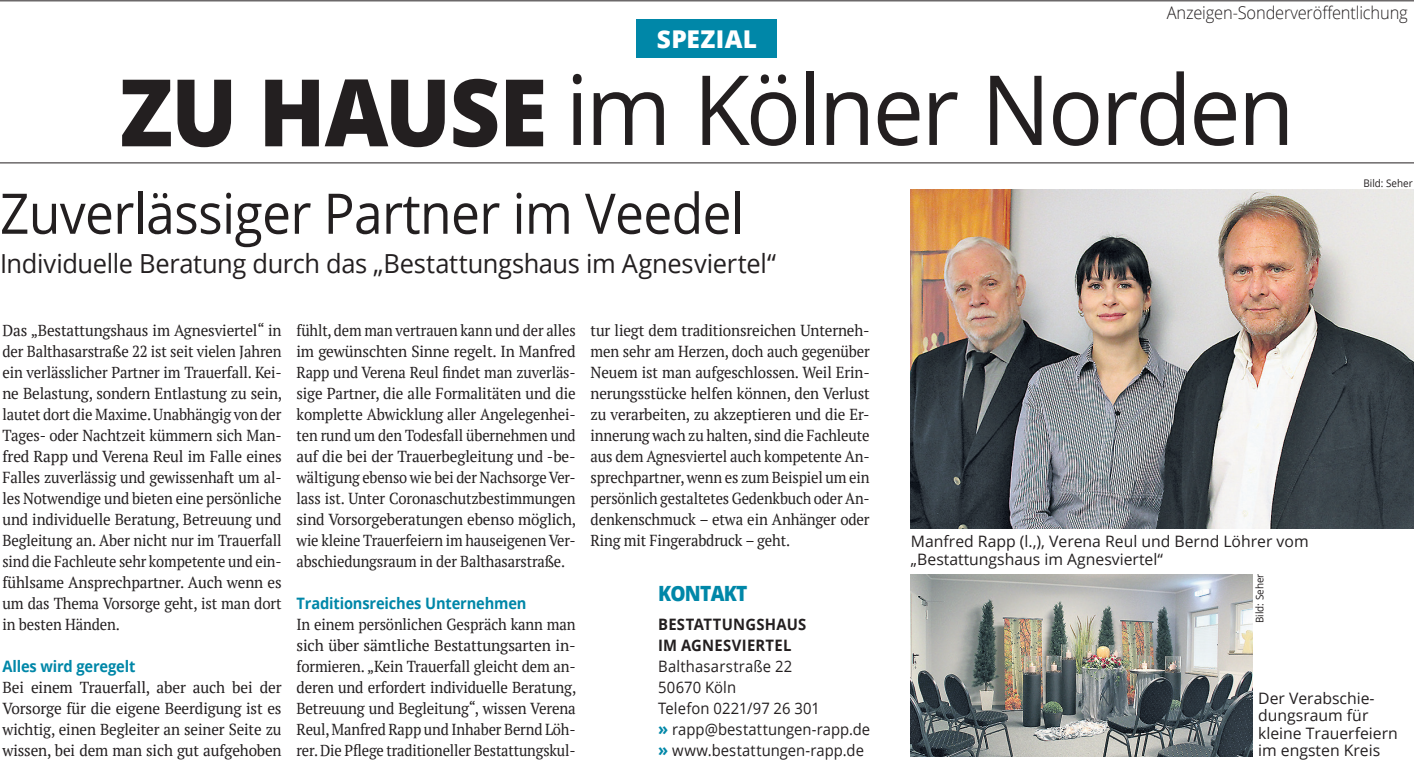
<style>
.page{position:relative;width:1414px;height:779px;background:#fff}
.page>*{position:absolute;margin:0;border:0;box-sizing:border-box;transform-origin:0 0}
.t1{font:96.77px "Open Sans";letter-spacing:-.03em;color:#231f20;scale:.95 1}
.TS_Headline_41{font:56px "Open Sans";letter-spacing:-.01em;color:#231f20;scale:.92 1}
.TS_Subline_15{font:26.25px "Open Sans";letter-spacing:-.015em;color:#231f20}
.t2{font:800 24.5px "Open Sans";letter-spacing:.01em;color:#fff}
.TS_Infotext_Head_12{font:800 21px "Open Sans";letter-spacing:-.04em;color:#0087a8;scale:.91 1}
.t3{font:300 17.5px "Open Sans";letter-spacing:-.01em;color:#231f20;scale:.94 1}
.TS_Grundtext_stumpf{font:15.92px/21px "PT Serif";letter-spacing:-.01em;color:#231f20;text-align:justify;scale:.96 1}
.Grundtext_Initial{font:15.92px/21px "PT Serif";letter-spacing:-.01em;color:#231f20;text-align:justify;scale:.92 1}
.Grundtext_Initial-2{font:15.92px/21px "PT Serif";letter-spacing:-.01em;color:#231f20;text-align:justify;scale:.96 1}
.Grundtext_Initial-3{font:15.92px/21px "PT Serif";letter-spacing:-.01em;color:#231f20;text-align:justify;scale:.93 1}
.Grundtext_Initial-4{font:15.92px/21px "PT Serif";letter-spacing:-.01em;color:#231f20;text-align:justify}
.TS_Infotext_stumpf{font:15.75px/17.5px "Open Sans";color:#231f20}
.TS_Infotext_stumpf-2{font:15.75px "Open Sans";color:#231f20;scale:.94 1}
.Grundtext_Initial-5{font:700 15.75px "Open Sans";letter-spacing:-.01em;color:#0087a8;scale:.93 1}
.TS_Infotext_stumpf-3{font:700 15.75px "Open Sans";letter-spacing:.02em;color:#231f20;scale:.94 1}
.TS_Infotext_stumpf-4{font:15.75px "Open Sans";letter-spacing:.02em;color:#231f20;scale:.94 1}
.t4{font:10.5px "Open Sans";color:#231f20;scale:.94 1}
.s1{font-weight:800;font-size:93.27px}
.s2{font-weight:700;font-size:17.5px;color:#0087a8}
</style>
<div class="page">
<div style="left:637px;top:19px;width:140px;height:39px;background:#0087a8"></div>
<hr style="left:0;top:163px;width:1414px;height:1px;background:#231f20">
<hr style="left:0;top:1px;width:1414px;height:1px;background:#231f20">
<img style="left:911px;top:190px;width:503px;height:338px">
<img style="left:911px;top:574px;width:341px;height:182px">
<p class="t3" style="left:1167px;top:1px;width:258px">Anzeigen-Sonderveröffentlichung</p>
<p class="t2" style="left:657px;top:21px;width:102px">SPEZIAL</p>
<p class="t1" style="left:119px;top:44px;width:1238px"><span class="s1">ZU HAUSE</span> im Kölner Norden</p>
<p class="TS_Headline_41" style="left:0;top:175px;width:810px">Zuverlässiger Partner im Veedel</p>
<p class="TS_Subline_15" style="left:0;top:245px;width:778px">Individuelle Beratung durch das „Bestattungshaus im Agnesviertel“</p>
<p class="t4" style="left:1363px;top:176px;width:54px">Bild: Seher</p>
<p class="TS_Grundtext_stumpf" style="left:2px;top:320px;width:293px">Das „Bestattungshaus im Agnesviertel“ in der Balthasarstraße 22 ist seit vielen Jahren ein verlässlicher Partner im Trauerfall. Kei&shy;ne Belastung, sondern Entlastung zu sein, lautet dort die Maxime. Unabhängig von der Tages- oder Nachtzeit kümmern sich Man&shy;fred Rapp und Verena Reul im Falle eines Falles zuverlässig und gewissenhaft um al&shy;les Notwendige und bieten eine persönliche und individuelle Beratung, Betreuung und Begleitung an. Aber nicht nur im Trauerfall sind die Fachleute sehr kompetente und ein&shy;fühlsame Ansprechpartner. Auch wenn es um das Thema Vorsorge geht, ist man dort in besten Händen.</p>
<p class="Grundtext_Initial-5" style="left:2px;top:655px;width:144px">Alles wird geregelt</p>
<p class="Grundtext_Initial-4" style="left:2px;top:677px;width:281px">Bei einem Trauerfall, aber auch bei der Vorsorge für die eigene Beerdigung ist es wichtig, einen Begleiter an seiner Seite zu wissen, bei dem man sich gut aufgehoben</p>
<p class="Grundtext_Initial" style="left:296px;top:320px;width:306px">fühlt, dem man vertrauen kann und der alles im gewünschten Sinne regelt. In Manfred Rapp und Verena Reul findet man zuverläs&shy;sige Partner, die alle Formalitäten und die komplette Abwicklung aller Angelegenhei&shy;ten rund um den Todesfall übernehmen und auf die bei der Trauerbegleitung und -be&shy;wältigung ebenso wie bei der Nachsorge Ver&shy;lass ist. Unter Coronaschutzbestimmungen sind Vorsorgeberatungen ebenso möglich, wie kleine Trauerfeiern im hauseigenen Ver&shy;abschiedungsraum in der Balthasarstraße.</p>
<p class="Grundtext_Initial-5" style="left:296px;top:592px;width:249px">Traditionsreiches Unternehmen</p>
<p class="Grundtext_Initial-3" style="left:296px;top:614px;width:302px">In einem persönlichen Gespräch kann man sich über sämtliche Bestattungsarten in&shy;formieren. „Kein Trauerfall gleicht dem an&shy;deren und erfordert individuelle Beratung, Betreuung und Begleitung“, wissen Verena Reul, Manfred Rapp und Inhaber Bernd Löh&shy;rer. Die Pflege traditioneller Bestattungskul-</p>
<p class="Grundtext_Initial-2" style="left:590px;top:320px;width:292px">tur liegt dem traditionsreichen Unterneh&shy;men sehr am Herzen, doch auch gegenüber Neuem ist man aufgeschlossen. Weil Erin&shy;nerungsstücke helfen können, den Verlust zu verarbeiten, zu akzeptieren und die Er&shy;innerung wach zu halten, sind die Fachleute aus dem Agnesviertel auch kompetente An&shy;sprechpartner, wenn es zum Beispiel um ein persönlich gestaltetes Gedenkbuch oder An&shy;denkenschmuck – etwa ein Anhänger oder Ring mit Fingerabdruck – geht.</p>
<p class="TS_Infotext_Head_12" style="left:658px;top:577px;width:100px">KONTAKT</p>
<p class="TS_Infotext_stumpf-3" style="left:658px;top:613px;width:159px">BESTATTUNGSHAUS</p>
<p class="TS_Infotext_stumpf-3" style="left:658px;top:634px;width:143px">IM AGNESVIERTEL</p>
<p class="TS_Infotext_stumpf-4" style="left:658px;top:655px;width:144px">Balthasarstraße 22</p>
<p class="TS_Infotext_stumpf-2" style="left:658px;top:676px;width:85px">50670 Köln</p>
<p class="TS_Infotext_stumpf-2" style="left:658px;top:697px;width:174px">Telefon 0221/97 26 301</p>
<p class="TS_Infotext_stumpf-2" style="left:658px;top:718px;width:227px"><span class="s2">»</span> rapp@bestattungen-rapp.de</p>
<p class="TS_Infotext_stumpf-2" style="left:658px;top:739px;width:220px"><span class="s2">»</span> www.bestattungen-rapp.de</p>
<p class="TS_Infotext_stumpf" style="left:911px;top:532px;width:399px">Manfred Rapp (l.,), Verena Reul und Bernd Löhrer vom „Bestattungshaus im Agnesviertel“</p>
<p class="t4" style="left:1252px;top:623px;width:54px;rotate:-90deg">Bild: Seher</p>
<p class="TS_Infotext_stumpf" style="left:1258px;top:689px;width:141px">Der Verabschie&shy;dungsraum für kleine Trauerfeiern im engsten Kreis</p>
</div>
